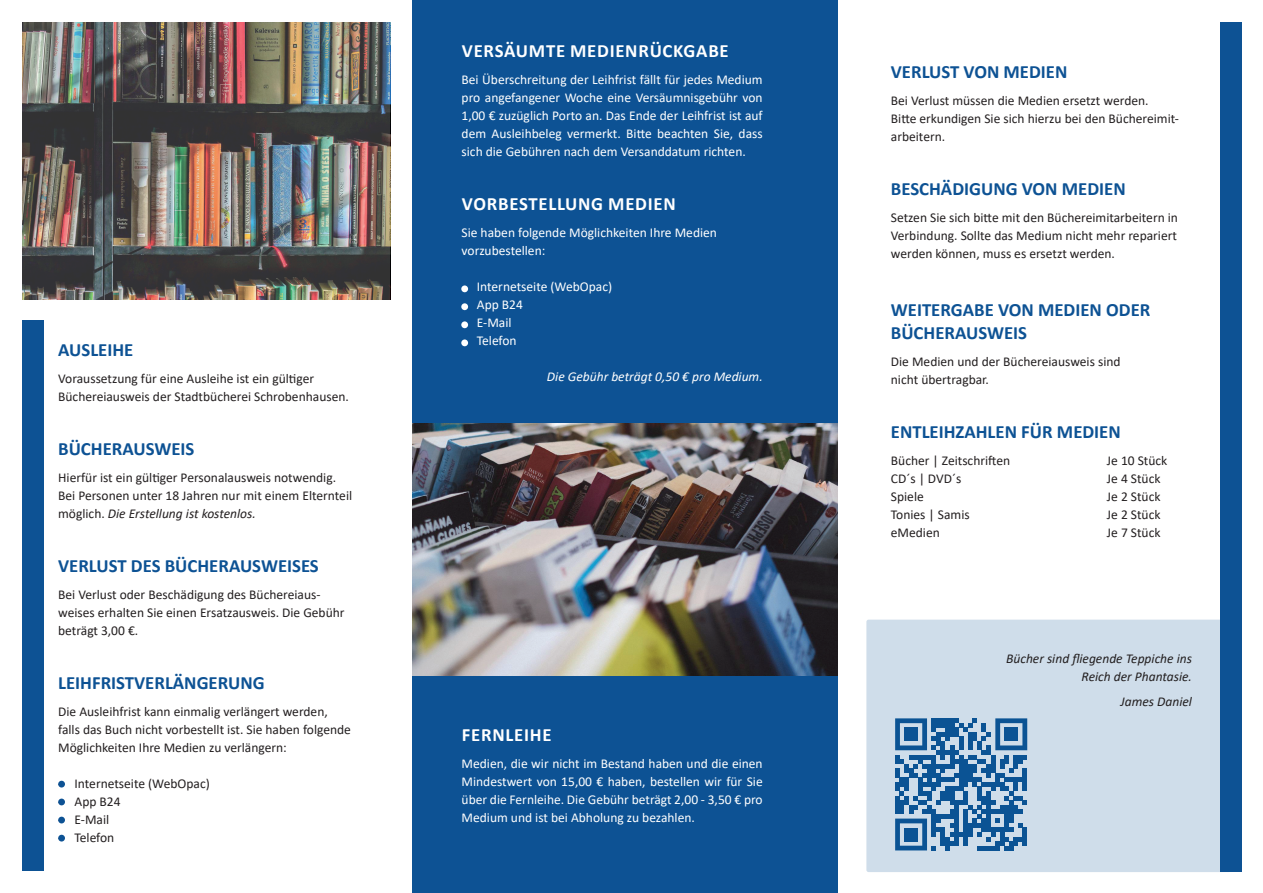
<style>
.page{position:relative;width:1263px;height:893px;background:#fff}
.page>*{position:absolute;margin:0;border:0;box-sizing:border-box;transform-origin:0 0}
.t1{font:700 18.75px/22.5px "Calibri";color:#0d5294}
.t2{font:700 18.75px "Calibri";letter-spacing:.04em;color:#fff}
.t3{font:13.5px/18px "Calibri";color:#231f20}
.t4{font:13.5px/18px "Calibri";color:#fff;text-align:justify}
.t5{font:italic 13.5px/18px "Calibri";color:#231f20;text-align:right}
.t6{font:italic 13.5px "Calibri";color:#fff}
.s1{font-style:italic}
</style>
<div class="page">
<div style="left:866px;top:620px;width:365px;height:252px;background:#cfddea;border-radius:2px"></div>
<div style="left:412px;top:0;width:426px;height:893px;background:#0d5294"></div>
<img style="left:412px;top:423px;width:426px;height:253px">
<div style="left:22px;top:320px;width:22px;height:551px;background:#0d5294"></div>
<div style="left:58px;top:781px;width:7px;height:6px;background:#0d5294;border-radius:50%"></div>
<div style="left:58px;top:799px;width:7px;height:6px;background:#0d5294;border-radius:50%"></div>
<div style="left:58px;top:835px;width:7px;height:6px;background:#0d5294;border-radius:50%"></div>
<div style="left:58px;top:817px;width:7px;height:6px;background:#0d5294;border-radius:50%"></div>
<img style="left:22px;top:22px;width:368px;height:278px">
<div style="left:461px;top:285px;width:7px;height:7px;background:#fff;border-radius:50%"></div>
<div style="left:461px;top:303px;width:7px;height:7px;background:#fff;border-radius:50%"></div>
<div style="left:461px;top:339px;width:7px;height:7px;background:#fff;border-radius:50%"></div>
<div style="left:461px;top:321px;width:7px;height:7px;background:#fff;border-radius:50%"></div>
<div style="left:1220px;top:22px;width:22px;height:850px;background:#0d5294"></div>
<svg style="left:895px;top:718px;width:132px;height:132px"></svg>
<div style="left:904px;top:727px;width:14px;height:14px;background:#0b5394"></div>
<div style="left:1004px;top:727px;width:14px;height:14px;background:#0b5394"></div>
<div style="left:904px;top:828px;width:14px;height:13px;background:#0b5394"></div>
<h1 class="t1" style="left:58px;top:339px;width:77px">AUSLEIHE</h1>
<p class="t3" style="left:58px;top:370px;width:292px">Voraussetzung für eine Ausleihe ist ein gültiger<br>Büchereiausweis der Stadtbücherei Schrobenhausen.</p>
<h1 class="t1" style="left:58px;top:438px;width:138px">BÜCHERAUSWEIS</h1>
<p class="t3" style="left:58px;top:469px;width:295px">Hierfür ist ein gültiger Personalausweis notwendig.<br>Bei Personen unter 18 Jahren nur mit einem Elternteil möglich. <span class="s1">Die Erstellung ist kostenlos.</span></p>
<h1 class="t1" style="left:58px;top:555px;width:262px">VERLUST DES BÜCHERAUSWEISES</h1>
<p class="t3" style="left:58px;top:586px;width:288px">Bei Verlust oder Beschädigung des Büchereiaus&shy;weises erhalten Sie einen Ersatzausweis. Die Gebühr beträgt 3,00 €.</p>
<h1 class="t1" style="left:58px;top:672px;width:208px">LEIHFRISTVERLÄNGERUNG</h1>
<p class="t3" style="left:58px;top:703px;width:294px">Die Ausleihfrist kann einmalig verlängert werden, falls das Buch nicht vorbestellt ist. Sie haben folgende<br>Möglichkeiten Ihre Medien zu verlängern:</p>
<p class="t3" style="left:58px;top:775px;width:153px">- Internetseite (WebOpac)</p>
<p class="t3" style="left:58px;top:793px;width:64px">- App B24</p>
<p class="t3" style="left:58px;top:811px;width:53px">- E-Mail</p>
<p class="t3" style="left:58px;top:829px;width:58px">- Telefon</p>
<h1 class="t2" style="left:462px;top:37px;width:268px">VERSÄUMTE MEDIENRÜCKGABE</h1>
<p class="t4" style="left:462px;top:70px;width:303px">Bei Überschreitung der Leihfrist fällt für jedes Medium pro angefangener Woche eine Versäumnisgebühr von 1,00 € zuzüglich Porto an. Das Ende der Leihfrist ist auf dem Ausleihbeleg vermerkt. Bitte beachten Sie, dass sich die Gebühren nach dem Versanddatum richten.</p>
<h1 class="t2" style="left:462px;top:190px;width:215px">VORBESTELLUNG MEDIEN</h1>
<p class="t4" style="left:462px;top:223px;width:257px">Sie haben folgende Möglichkeiten Ihre Medien vorzubestellen:</p>
<p class="t4" style="left:477px;top:277px;width:137px;text-align:left">Internetseite (WebOpac)<br>App B24<br>E-Mail<br>Telefon</p>
<p class="t6" style="left:547px;top:367px;width:217px">Die Gebühr beträgt 0,50 € pro Medium.</p>
<h1 class="t2" style="left:462px;top:721px;width:91px">FERNLEIHE</h1>
<p class="t4" style="left:462px;top:754px;width:303px">Medien, die wir nicht im Bestand haben und die einen Mindestwert von 15,00 € haben, bestellen wir für Sie über die Fernleihe. Die Gebühr beträgt 2,00 - 3,50 € pro Medium und ist bei Abholung zu bezahlen.</p>
<h1 class="t1" style="left:891px;top:60px;width:178px">VERLUST VON MEDIEN</h1>
<p class="t3" style="left:891px;top:91px;width:290px">Bei Verlust müssen die Medien ersetzt werden.<br>Bitte erkundigen Sie sich hierzu bei den Büchereimit&shy;arbeitern.</p>
<h1 class="t1" style="left:891px;top:177px;width:236px">BESCHÄDIGUNG VON MEDIEN</h1>
<p class="t3" style="left:891px;top:208px;width:289px;text-align:justify">Setzen Sie sich bitte mit den Büchereimitarbeitern in Verbindung. Sollte das Medium nicht mehr repariert werden können, muss es ersetzt werden.</p>
<h1 class="t1" style="left:891px;top:299px;width:261px">WEITERGABE VON MEDIEN ODER<br>BÜCHERAUSWEIS</h1>
<p class="t3" style="left:891px;top:352px;width:231px">Die Medien und der Büchereiausweis sind nicht übertragbar.</p>
<h1 class="t1" style="left:891px;top:420px;width:231px">ENTLEIHZAHLEN FÜR MEDIEN</h1>
<p class="t3" style="left:891px;top:451px;width:121px">Bücher | Zeitschriften</p>
<p class="t3" style="left:1107px;top:451px;width:62px">Je 10 Stück</p>
<p class="t3" style="left:891px;top:469px;width:72px">CD´s | DVD´s</p>
<p class="t3" style="left:1107px;top:469px;width:55px">Je 4 Stück</p>
<p class="t3" style="left:891px;top:487px;width:34px">Spiele</p>
<p class="t3" style="left:1107px;top:487px;width:55px">Je 2 Stück</p>
<p class="t3" style="left:891px;top:505px;width:80px">Tonies | Samis</p>
<p class="t3" style="left:1107px;top:505px;width:55px">Je 2 Stück</p>
<p class="t3" style="left:891px;top:523px;width:50px">eMedien</p>
<p class="t3" style="left:1107px;top:523px;width:55px">Je 7 Stück</p>
<p class="t5" style="left:1006px;top:649px;width:187px">Bücher sind fliegende Teppiche ins<br>Reich der Phantasie.</p>
<p class="t5" style="left:1120px;top:692px;width:73px">James Daniel</p>
</div>
